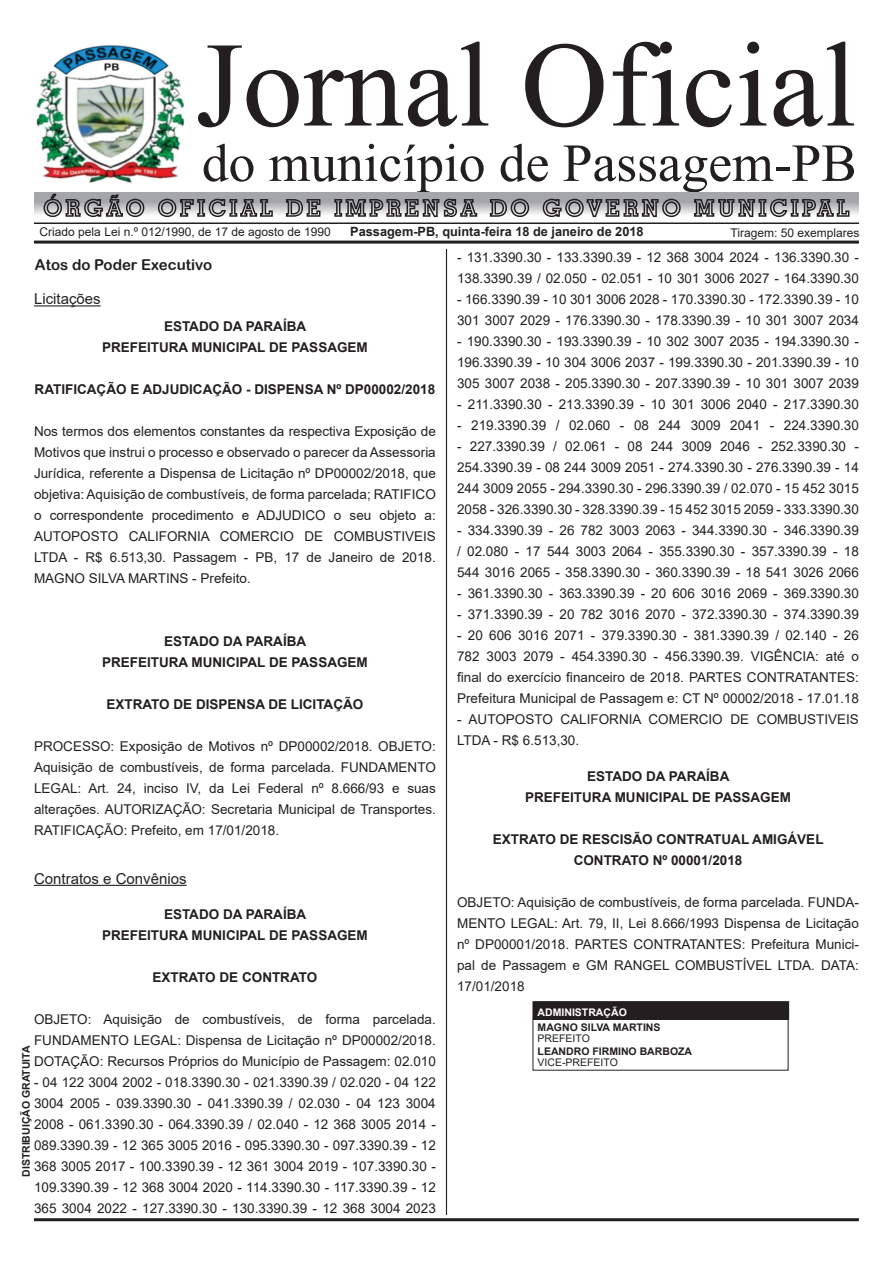
<style>
.page{position:relative;width:893px;height:1263px;background:#fff}
.page>*{position:absolute;margin:0;border:0;box-sizing:border-box;transform-origin:0 0}
.t1{font:156.15px "Kokila";color:#231f20}
.t2{font:69.15px "Kokila";color:#231f20}
.t3{font:15px "Arial";color:#231f20}
.t4{font:15px "Arial Rounded MT Bold";color:#231f20}
.t5{font:13.5px/21px "Arial";color:#231f20;text-align:justify}
.t6{font:700 13.5px/21px "Arial";color:#231f20;text-align:center}
.t7{font:700 12.75px "Arial";color:#231f20}
.t8{font:12px "Arial";color:#231f20}
.t9{font:700 10.5px "Arial";color:#231f20}
.t10{font:10.5px "Arial";color:#231f20}
.t11{font:700 10.5px "Arial";color:#fff}
</style>
<div class="page">
<img style="left:36px;top:45px;width:149px;height:138px">
<hr style="left:34px;top:1218px;width:825px;height:3px;background:#231f20">
<hr style="left:446px;top:249px;width:1px;height:966px;background:#231f20">
<hr style="left:34px;top:241px;width:825px;height:3px;background:#231f20">
<svg style="left:34px;top:192px;width:825px;height:22px;background:#adaeb2"></svg>
<svg style="left:43px;top:193px;width:102px;height:25px;background:#929294"></svg>
<svg style="left:157px;top:198px;width:117px;height:20px;background:#949394"></svg>
<svg style="left:285px;top:198px;width:36px;height:19px"></svg>
<svg style="left:334px;top:194px;width:144px;height:24px;background:#8e8d8f"></svg>
<svg style="left:489px;top:198px;width:41px;height:20px"></svg>
<svg style="left:542px;top:198px;width:140px;height:20px;background:#919092"></svg>
<svg style="left:693px;top:194px;width:157px;height:24px;background:#929193"></svg>
<hr style="left:34px;top:222px;width:825px;height:2px;background:#231f20">
<div style="left:533px;top:1002px;width:256px;height:17px;background:#231f20"></div>
<div style="left:533px;top:1001px;width:255px;height:69px;border:1px solid #231f20"></div>
<hr style="left:34px;top:885px;width:153px;height:1px;background:#231f20">
<hr style="left:34px;top:305px;width:67px;height:1px;background:#231f20">
<h1 class="t1" style="left:195px;top:-8px;width:662px">Jornal Oficial</h1>
<h2 class="t2" style="left:202px;top:122px;width:656px">do município de Passagem-PB</h2>
<p class="t8" style="left:40px;top:223px;width:293px">Criado pela Lei n.º 012/1990, de 17 de agosto de 1990</p>
<p class="t7" style="left:350px;top:223px;width:295px">Passagem-PB, quinta-feira 18 de janeiro de 2018</p>
<p class="t8" style="left:730px;top:224px;width:130px">Tiragem: 50 exemplares</p>
<p class="t4" style="left:35px;top:255px;width:179px">Atos do Poder Executivo</p>
<p class="t3" style="left:34px;top:289px;width:68px">Licitações</p>
<p class="t6" style="left:102px;top:316px;width:267px">ESTADO DA PARAÍBA<br>PREFEITURA MUNICIPAL DE PASSAGEM</p>
<p class="t6" style="left:35px;top:379px;width:402px">RATIFICAÇÃO E ADJUDICAÇÃO - DISPENSA Nº DP00002/2018</p>
<p class="t5" style="left:34px;top:421px;width:403px">Nos termos dos elementos constantes da respectiva Exposição de Motivos que instrui o processo e observado o parecer da Assessoria Jurídica, referente a Dispensa de Licitação nº DP00002/2018, que objetiva: Aquisição de combustíveis, de forma parcelada; RATIFICO o correspondente procedimento e ADJUDICO o seu objeto a:<br>AUTOPOSTO CALIFORNIA COMERCIO DE COMBUSTIVEIS LTDA - R$ 6.513,30. Passagem - PB, 17 de Janeiro de 2018.<br>MAGNO SILVA MARTINS - Prefeito.</p>
<p class="t6" style="left:102px;top:631px;width:267px">ESTADO DA PARAÍBA<br>PREFEITURA MUNICIPAL DE PASSAGEM</p>
<p class="t6" style="left:107px;top:694px;width:258px">EXTRATO DE DISPENSA DE LICITAÇÃO</p>
<p class="t5" style="left:34px;top:736px;width:403px">PROCESSO: Exposição de Motivos nº DP00002/2018. OBJETO:<br>Aquisição de combustíveis, de forma parcelada. FUNDAMENTO LEGAL: Art. 24, inciso IV, da Lei Federal nº 8.666/93 e suas alterações. AUTORIZAÇÃO: Secretaria Municipal de Transportes.<br>RATIFICAÇÃO: Prefeito, em 17/01/2018.</p>
<p class="t3" style="left:34px;top:868px;width:154px">Contratos e Convênios</p>
<p class="t6" style="left:102px;top:904px;width:267px">ESTADO DA PARAÍBA<br>PREFEITURA MUNICIPAL DE PASSAGEM</p>
<p class="t6" style="left:153px;top:967px;width:166px">EXTRATO DE CONTRATO</p>
<p class="t5" style="left:34px;top:1009px;width:403px">OBJETO: Aquisição de combustíveis, de forma parcelada.<br>FUNDAMENTO LEGAL: Dispensa de Licitação nº DP00002/2018.<br>DOTAÇÃO: Recursos Próprios do Município de Passagem: 02.010</p>
<p class="t5" style="left:34px;top:1072px;width:403px">- 04 122 3004 2002 - 018.3390.30 - 021.3390.39 / 02.020 - 04 122<br>3004 2005 - 039.3390.30 - 041.3390.39 / 02.030 - 04 123 3004<br>2008 - 061.3390.30 - 064.3390.39 / 02.040 - 12 368 3005 2014 - 089.3390.39 - 12 365 3005 2016 - 095.3390.30 - 097.3390.39 - 12<br>368 3005 2017 - 100.3390.39 - 12 361 3004 2019 - 107.3390.30 - 109.3390.39 - 12 368 3004 2020 - 114.3390.30 - 117.3390.39 - 12<br>365 3004 2022 - 127.3390.30 - 130.3390.39 - 12 368 3004 2023</p>
<p class="t9" style="left:19px;top:1177px;width:133px;rotate:-90deg">DISTRIBUIÇÃO GRATUITA</p>
<p class="t5" style="left:457px;top:246px;width:403px">- 131.3390.30 - 133.3390.39 - 12 368 3004 2024 - 136.3390.30 -<br>138.3390.39 / 02.050 - 02.051 - 10 301 3006 2027 - 164.3390.30</p>
<p class="t5" style="left:457px;top:288px;width:403px">- 166.3390.39 - 10 301 3006 2028 - 170.3390.30 - 172.3390.39 - 10<br>301 3007 2029 - 176.3390.30 - 178.3390.39 - 10 301 3007 2034</p>
<p class="t5" style="left:457px;top:330px;width:403px">- 190.3390.30 - 193.3390.39 - 10 302 3007 2035 - 194.3390.30 - 196.3390.39 - 10 304 3006 2037 - 199.3390.30 - 201.3390.39 - 10<br>305 3007 2038 - 205.3390.30 - 207.3390.39 - 10 301 3007 2039</p>
<p class="t5" style="left:457px;top:393px;width:403px">- 211.3390.30 - 213.3390.39 - 10 301 3006 2040 - 217.3390.30</p>
<p class="t5" style="left:457px;top:414px;width:403px">- 219.3390.39 / 02.060 - 08 244 3009 2041 - 224.3390.30</p>
<p class="t5" style="left:457px;top:435px;width:403px">- 227.3390.39 / 02.061 - 08 244 3009 2046 - 252.3390.30 - 254.3390.39 - 08 244 3009 2051 - 274.3390.30 - 276.3390.39 - 14<br>244 3009 2055 - 294.3390.30 - 296.3390.39 / 02.070 - 15 452 3015<br>2058 - 326.3390.30 - 328.3390.39 - 15 452 3015 2059 - 333.3390.30</p>
<p class="t5" style="left:457px;top:520px;width:403px">- 334.3390.39 - 26 782 3003 2063 - 344.3390.30 - 346.3390.39 / 02.080 - 17 544 3003 2064 - 355.3390.30 - 357.3390.39 - 18<br>544 3016 2065 - 358.3390.30 - 360.3390.39 - 18 541 3026 2066</p>
<p class="t5" style="left:457px;top:583px;width:403px">- 361.3390.30 - 363.3390.39 - 20 606 3016 2069 - 369.3390.30</p>
<p class="t5" style="left:457px;top:604px;width:403px">- 371.3390.39 - 20 782 3016 2070 - 372.3390.30 - 374.3390.39</p>
<p class="t5" style="left:457px;top:625px;width:403px">- 20 606 3016 2071 - 379.3390.30 - 381.3390.39 / 02.140 - 26<br>782 3003 2079 - 454.3390.30 - 456.3390.39. VIGÊNCIA: até o final do exercício financeiro de 2018. PARTES CONTRATANTES:<br>Prefeitura Municipal de Passagem e: CT Nº 00002/2018 - 17.01.18</p>
<p class="t5" style="left:457px;top:709px;width:403px">- AUTOPOSTO CALIFORNIA COMERCIO DE COMBUSTIVEIS<br>LTDA - R$ 6.513,30.</p>
<p class="t6" style="left:525px;top:766px;width:267px">ESTADO DA PARAÍBA<br>PREFEITURA MUNICIPAL DE PASSAGEM</p>
<p class="t6" style="left:493px;top:829px;width:332px">EXTRATO DE RESCISÃO CONTRATUAL AMIGÁVEL<br>CONTRATO Nº 00001/2018</p>
<p class="t5" style="left:457px;top:891px;width:403px">OBJETO: Aquisição de combustíveis, de forma parcelada. FUNDA-MENTO LEGAL: Art. 79, II, Lei 8.666/1993 Dispensa de Licitação nº DP00001/2018. PARTES CONTRATANTES: Prefeitura Munici&shy;pal de Passagem e GM RANGEL COMBUSTÍVEL LTDA. DATA:<br>17/01/2018</p>
<p class="t11" style="left:538px;top:1005px;width:91px">ADMINISTRAÇÃO</p>
<p class="t9" style="left:538px;top:1020px;width:124px">MAGNO SILVA MARTINS</p>
<p class="t10" style="left:538px;top:1030px;width:54px">PREFEITO</p>
<p class="t9" style="left:538px;top:1044px;width:156px">LEANDRO FIRMINO BARBOZA</p>
<p class="t10" style="left:538px;top:1054px;width:82px">VICE-PREFEITO</p>
</div>
